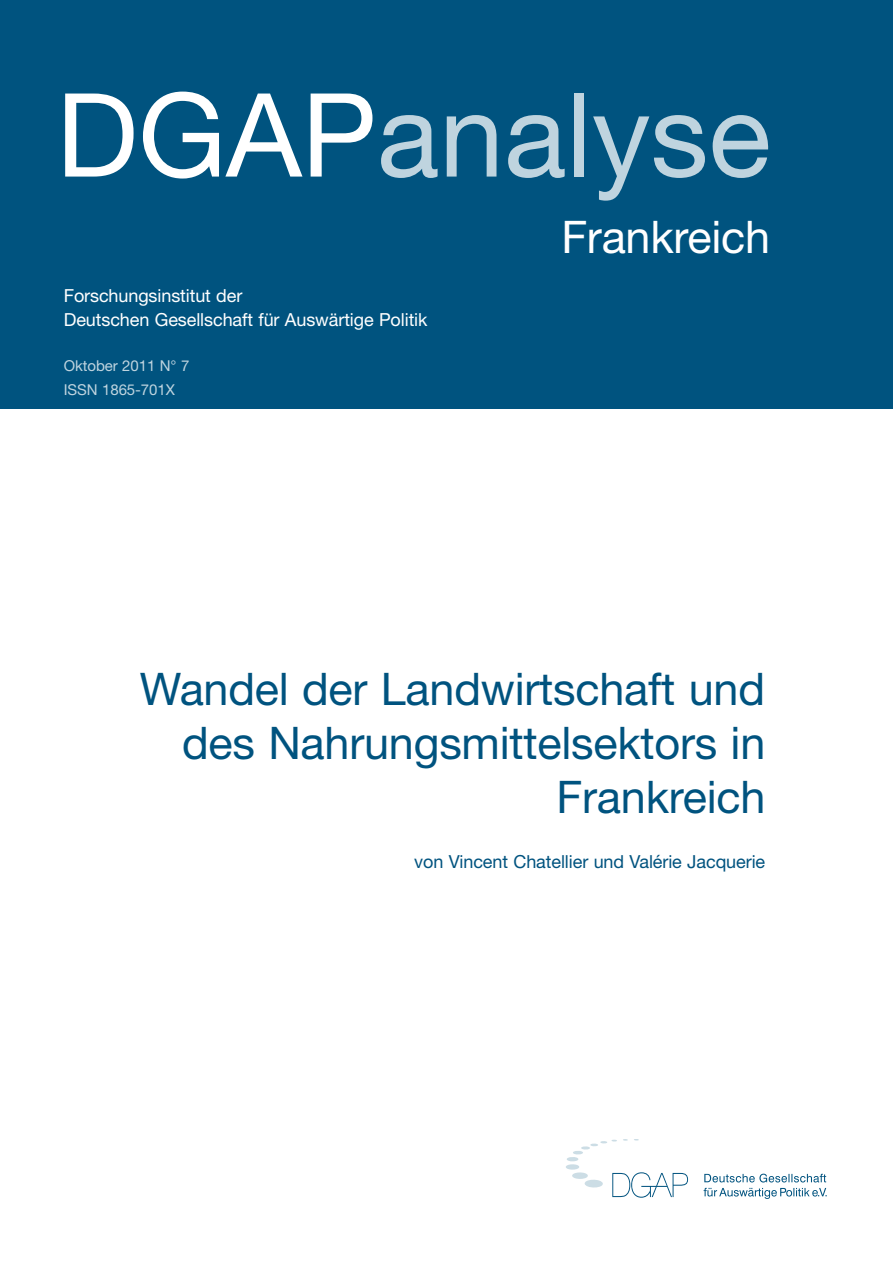
<style>
.page{position:relative;width:893px;height:1263px;background:#fff}
.page>*{position:absolute;margin:0;border:0;box-sizing:border-box;transform-origin:0 0}
.DGAPanalyse{font:116.25px "Helvetica Neue LT Std";color:#bfd4df}
.Haupttitel_Umsch{font:45px/54px "Helvetica Neue LT Std";letter-spacing:-.005em;color:#00537f;text-align:right}
.Haupttitel_Umsch_unt{font:45px "Helvetica Neue LT Std";letter-spacing:-.005em;color:#fff}
.FI_DGAP{font:18px/24px "Helvetica Neue LT Std";letter-spacing:-.005em;color:#fff}
.Verfasser_U1{font:18px "Helvetica Neue LT Std";letter-spacing:-.005em;color:#00537f}
.Monat_Nummer_blau{font:15px/24px "Helvetica Neue LT Std";letter-spacing:-.005em;color:#bfd4df}
.s1{color:#fff}
</style>
<div class="page">
<div style="left:0;top:0;width:893px;height:408px;background:#00537f"></div>
<svg style="left:566px;top:1139px;width:122px;height:59px"></svg>
<svg style="left:704px;top:1174px;width:122px;height:8px"></svg>
<svg style="left:704px;top:1188px;width:123px;height:11px"></svg>
<p class="DGAPanalyse" style="left:56px;top:66px;width:716px"><span class="s1">DGAP</span>analyse</p>
<p class="Haupttitel_Umsch_unt" style="left:561px;top:211px;width:210px">Frankreich</p>
<p class="FI_DGAP" style="left:64px;top:283px;width:365px">Forschungsinstitut der<br>Deutschen Gesellschaft für Auswärtige Politik</p>
<p class="Monat_Nummer_blau" style="left:64px;top:354px;width:127px">Oktober 2011 N° 7<br>ISSN 1865-701X</p>
<p class="Haupttitel_Umsch" style="left:140px;top:661px;width:627px">Wandel der Landwirtschaft und des Nahrungsmittelsektors in<br>Frankreich</p>
<p class="Verfasser_U1" style="left:414px;top:851px;width:353px">von Vincent Chatellier und Valérie Jacquerie</p>
</div>
